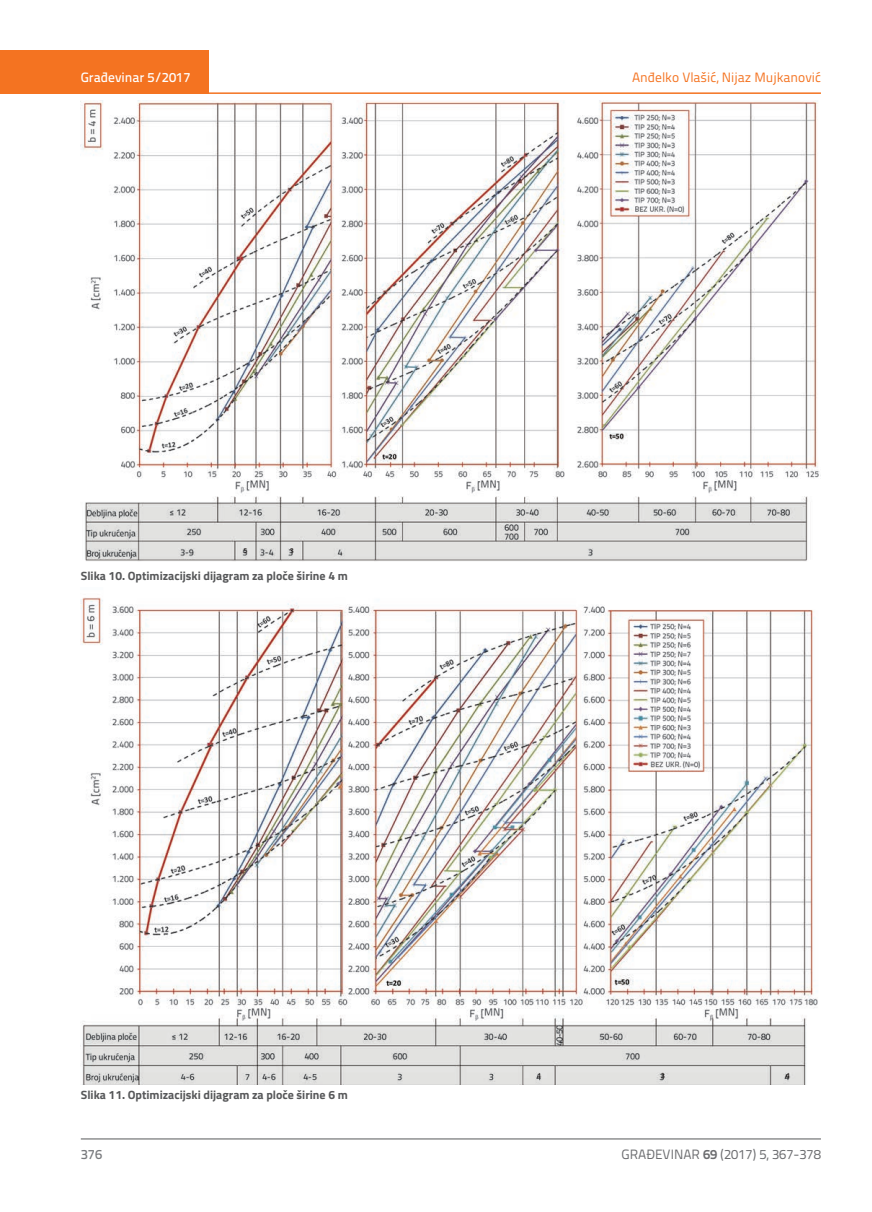
<style>
.page{position:relative;width:872px;height:1212px;background:#fff}
.page>*{position:absolute;margin:0;border:0;box-sizing:border-box;transform-origin:0 0}
.t1{font:13.5px "Titillium Text 22 L";color:#f47321}
.t2{font:13.5px "Titillium Text 22 L";color:#6c6d70}
.t3{font:500 13.5px "Titillium Text 22 L";color:#fff}
.t4{font:500 13.5px "Titillium Text 22 L";color:#787a7d}
.t5{font:700 12px "Titillium";color:#57585a}
.s1{font-weight:700}
</style>
<div class="page">
<div style="left:0;top:50px;width:208px;height:44px;background:#f47321"></div>
<hr style="left:0;top:92px;width:821px;height:2px;background:#f47321">
<hr style="left:81px;top:1139px;width:740px;height:1px;background:#57585a">
<img style="left:81px;top:100px;width:740px;height:462px">
<img style="left:81px;top:597px;width:737px;height:487px">
<p class="t3" style="left:81px;top:67px;width:111px">Građevinar 5/2017</p>
<p class="t5" style="left:81px;top:566px;width:268px">Slika 10. Optimizacijski dijagram za ploče širine 4 m</p>
<p class="t5" style="left:81px;top:1086px;width:268px">Slika 11. Optimizacijski dijagram za ploče širine 6 m</p>
<p class="t1" style="left:632px;top:68px;width:190px">Anđelko Vlašić, Nijaz Mujkanović</p>
<p class="t4" style="left:81px;top:1144px;width:23px">376</p>
<p class="t2" style="left:621px;top:1144px;width:201px">GRAĐEVINAR <span class="s1">69</span> (2017) 5, 367-378</p>
</div>
